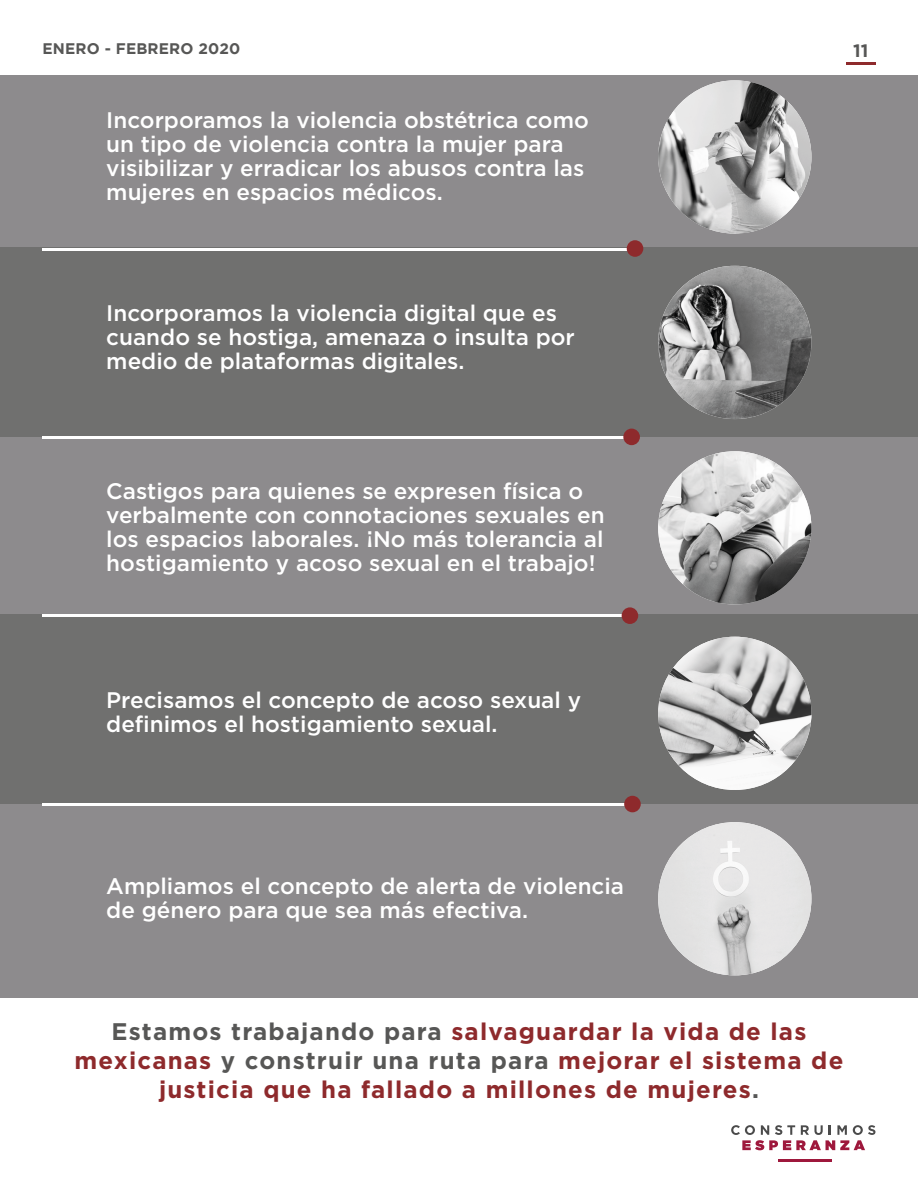
<style>
.page{position:relative;width:918px;height:1188px;background:#fff}
.page>*{position:absolute;margin:0;border:0;box-sizing:border-box;transform-origin:0 0}
.t1{font:700 24px/28.8px "Gotham";letter-spacing:.05em;color:#8e2a2c;text-align:center}
.t2{font:500 22.5px/24px "Gotham";color:#fff}
.t3{font:700 18px "Gotham";color:#575756}
.t4{font:700 15.3px "Gotham";letter-spacing:.01em;color:#575756}
.s1{color:#575756}
</style>
<div class="page">
<hr style="left:846px;top:63px;width:29px;height:2px;background:#8e2a2c">
<svg style="left:731px;top:1125px;width:144px;height:25px"></svg>
<hr style="left:779px;top:1159px;width:53px;height:2px;background:#9e183c">
<div style="left:0;top:75px;width:918px;height:923px;background:#8d8b8d"></div>
<div style="left:0;top:248px;width:918px;height:189px;background:#70706f"></div>
<div style="left:0;top:614px;width:918px;height:190px;background:#70706f"></div>
<hr style="left:43px;top:248px;width:588px;height:2px;background:#fff">
<div style="left:627px;top:240px;width:16px;height:17px;background:#8e2a2c;border-radius:50%"></div>
<hr style="left:43px;top:437px;width:588px;height:2px;background:#fff">
<div style="left:623px;top:429px;width:17px;height:16px;background:#8e2a2c;border-radius:50%"></div>
<hr style="left:43px;top:615px;width:588px;height:2px;background:#fff">
<div style="left:622px;top:607px;width:16px;height:17px;background:#8e2a2c;border-radius:50%"></div>
<hr style="left:43px;top:804px;width:588px;height:2px;background:#fff">
<div style="left:624px;top:796px;width:17px;height:16px;background:#8e2a2c;border-radius:50%"></div>
<img style="left:658px;top:80px;width:153px;height:154px;border-radius:77px">
<img style="left:658px;top:266px;width:153px;height:153px;border-radius:77px">
<img style="left:658px;top:451px;width:153px;height:154px;border-radius:77px">
<img style="left:658px;top:637px;width:153px;height:153px;border-radius:77px">
<img style="left:658px;top:822px;width:153px;height:153px;border-radius:77px">
<p class="t4" style="left:43px;top:39px;width:199px">ENERO - FEBRERO 2020</p>
<p class="t3" style="left:853px;top:39px;width:17px">11</p>
<p class="t2" style="left:106px;top:107px;width:484px">Incorporamos la violencia obstétrica como un tipo de violencia contra la mujer para visibilizar y erradicar los abusos contra las mujeres en espacios médicos.</p>
<p class="t2" style="left:106px;top:301px;width:470px">Incorporamos la violencia digital que es cuando se hostiga, amenaza o insulta por medio de plataformas digitales.</p>
<p class="t2" style="left:106px;top:478px;width:500px">Castigos para quienes se expresen física o verbalmente con connotaciones sexuales en los espacios laborales. ¡No más tolerancia al hostigamiento y acoso sexual en el trabajo!</p>
<p class="t2" style="left:106px;top:688px;width:476px">Precisamos el concepto de acoso sexual y definimos el hostigamiento sexual.</p>
<p class="t2" style="left:106px;top:874px;width:519px">Ampliamos el concepto de alerta de violencia de género para que sea más efectiva.</p>
<p class="t1" style="left:75px;top:1017px;width:770px"><span class="s1">Estamos trabajando para</span> salvaguardar la vida de las mexicanas <span class="s1">y construir una ruta para</span> mejorar el sistema de justicia que ha fallado a millones de mujeres<span class="s1">.</span></p>
</div>
